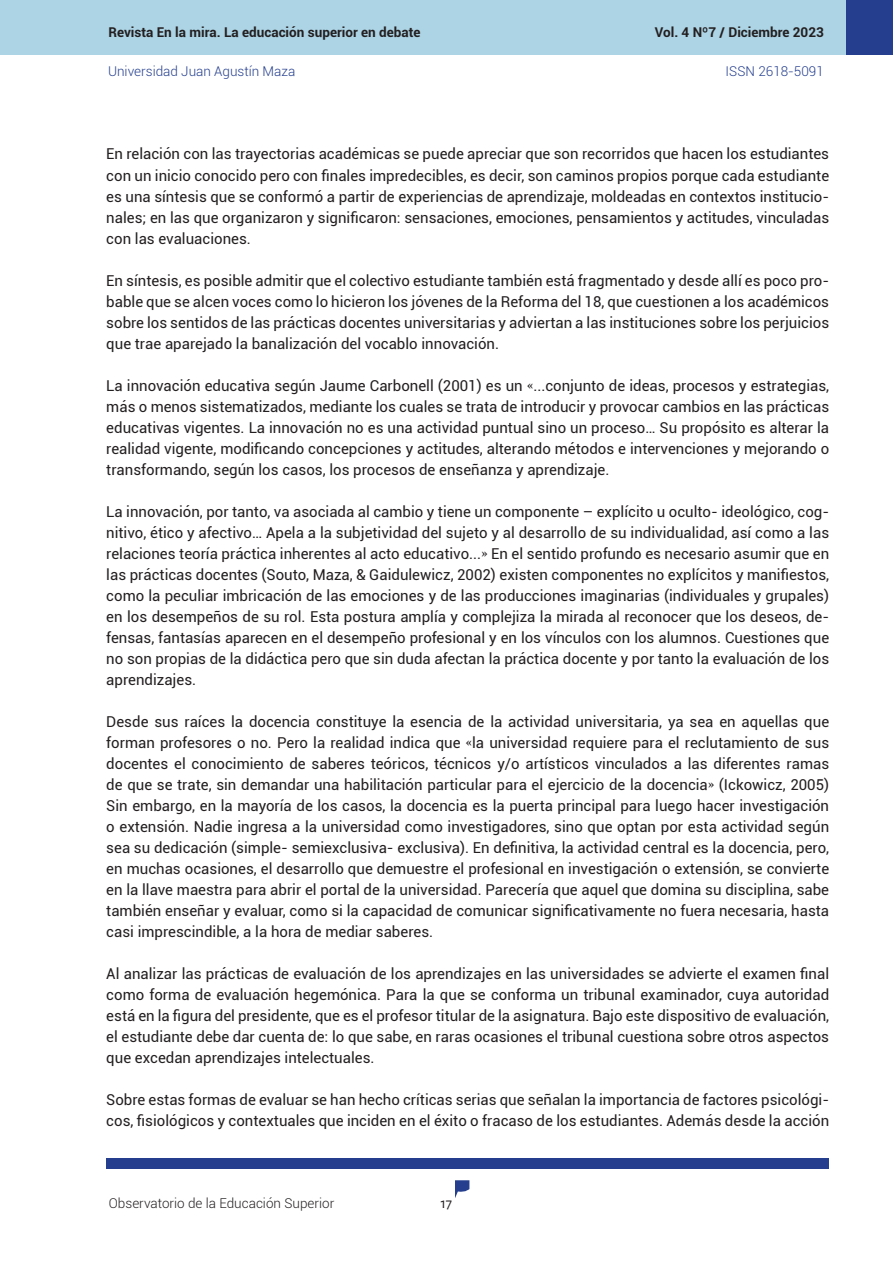
<style>
.page{position:relative;width:893px;height:1263px;background:#fff}
.page>*{position:absolute;margin:0;border:0;box-sizing:border-box;transform-origin:0 0}
.Txt_base{font:15px/21px "Roboto";color:#231f20;text-align:justify}
.t1{font:15px "Alegreya Sans";color:#231f20}
.t2{font:700 13.5px "Roboto";color:#231f20}
.t3{font:300 13.5px "Roboto";color:#253f8e}
.t4{font:300 13.5px "Roboto";color:#231f20}
.s1{font-family:"Adobe Caslon Pro"}
</style>
<div class="page">
<svg style="left:455px;top:1180px;width:14px;height:18px"></svg>
<div style="left:0;top:0;width:846px;height:54px;background:#acd4e5"></div>
<div style="left:106px;top:1158px;width:723px;height:10px;background:#253f8e"></div>
<div style="left:846px;top:0;width:47px;height:54px;background:#253f8e"></div>
<p class="t2" style="left:108px;top:23px;width:314px">Revista En la mira. La educación superior en debate</p>
<p class="t2" style="left:655px;top:23px;width:171px">Vol. 4 Nº7 / Diciembre 2023</p>
<p class="t3" style="left:108px;top:61px;width:189px">Universidad Juan Agustín Maza</p>
<p class="t3" style="left:726px;top:61px;width:100px">ISSN 2618-5091</p>
<p class="Txt_base" style="left:106px;top:143px;width:724px">En relación con las trayectorias académicas se puede apreciar que son recorridos que hacen los estudiantes con un inicio conocido pero con finales impredecibles, es decir, son caminos propios porque cada estudiante es una síntesis que se conformó a partir de experiencias de aprendizaje, moldeadas en contextos institucio&shy;nales; en las que organizaron y significaron: sensaciones, emociones, pensamientos y actitudes, vinculadas con las evaluaciones.</p>
<p class="Txt_base" style="left:106px;top:269px;width:724px">En síntesis, es posible admitir que el colectivo estudiante también está fragmentado y desde allí es poco pro&shy;bable que se alcen voces como lo hicieron los jóvenes de la Reforma del 18, que cuestionen a los académicos sobre los sentidos de las prácticas docentes universitarias y adviertan a las instituciones sobre los perjuicios que trae aparejado la banalización del vocablo innovación.</p>
<p class="Txt_base" style="left:106px;top:374px;width:724px">La innovación educativa según Jaume Carbonell (2001) es un <span class="s1">«</span>...conjunto de ideas, procesos y estrategias, más o menos sistematizados, mediante los cuales se trata de introducir y provocar cambios en las prácticas educativas vigentes. La innovación no es una actividad puntual sino un proceso… Su propósito es alterar la realidad vigente, modificando concepciones y actitudes, alterando métodos e intervenciones y mejorando o transformando, según los casos, los procesos de enseñanza y aprendizaje.</p>
<p class="Txt_base" style="left:106px;top:500px;width:724px">La innovación, por tanto, va asociada al cambio y tiene un componente – explícito u oculto- ideológico, cog&shy;nitivo, ético y afectivo… Apela a la subjetividad del sujeto y al desarrollo de su individualidad, así como a las relaciones teoría práctica inherentes al acto educativo...<span class="s1">»</span> En el sentido profundo es necesario asumir que en las prácticas docentes (Souto, Maza, &amp; Gaidulewicz, 2002) existen componentes no explícitos y manifiestos, como la peculiar imbricación de las emociones y de las producciones imaginarias (individuales y grupales) en los desempeños de su rol. Esta postura amplía y complejiza la mirada al reconocer que los deseos, de&shy;fensas, fantasías aparecen en el desempeño profesional y en los vínculos con los alumnos. Cuestiones que no son propias de la didáctica pero que sin duda afectan la práctica docente y por tanto la evaluación de los aprendizajes.</p>
<p class="Txt_base" style="left:106px;top:710px;width:724px">Desde sus raíces la docencia constituye la esencia de la actividad universitaria, ya sea en aquellas que forman profesores o no. Pero la realidad indica que <span class="s1">«</span>la universidad requiere para el reclutamiento de sus docentes el conocimiento de saberes teóricos, técnicos y/o artísticos vinculados a las diferentes ramas de que se trate, sin demandar una habilitación particular para el ejercicio de la docencia<span class="s1">»</span> (Ickowicz, 2005)<br>Sin embargo, en la mayoría de los casos, la docencia es la puerta principal para luego hacer investigación o extensión. Nadie ingresa a la universidad como investigadores, sino que optan por esta actividad según sea su dedicación (simple- semiexclusiva- exclusiva). En definitiva, la actividad central es la docencia, pero, en muchas ocasiones, el desarrollo que demuestre el profesional en investigación o extensión, se convierte en la llave maestra para abrir el portal de la universidad. Parecería que aquel que domina su disciplina, sabe también enseñar y evaluar, como si la capacidad de comunicar significativamente no fuera necesaria, hasta casi imprescindible, a la hora de mediar saberes.</p>
<p class="Txt_base" style="left:106px;top:962px;width:724px">Al analizar las prácticas de evaluación de los aprendizajes en las universidades se advierte el examen final como forma de evaluación hegemónica. Para la que se conforma un tribunal examinador, cuya autoridad está en la figura del presidente, que es el profesor titular de la asignatura. Bajo este dispositivo de evaluación, el estudiante debe dar cuenta de: lo que sabe, en raras ocasiones el tribunal cuestiona sobre otros aspectos que excedan aprendizajes intelectuales.</p>
<p class="Txt_base" style="left:106px;top:1088px;width:724px">Sobre estas formas de evaluar se han hecho críticas serias que señalan la importancia de factores psicológi&shy;cos, fisiológicos y contextuales que inciden en el éxito o fracaso de los estudiantes. Además desde la acción</p>
<p class="t4" style="left:109px;top:1194px;width:227px">Observatorio de la Educación Superior</p>
<p class="t1" style="left:441px;top:1193px;width:13px">17</p>
</div>
